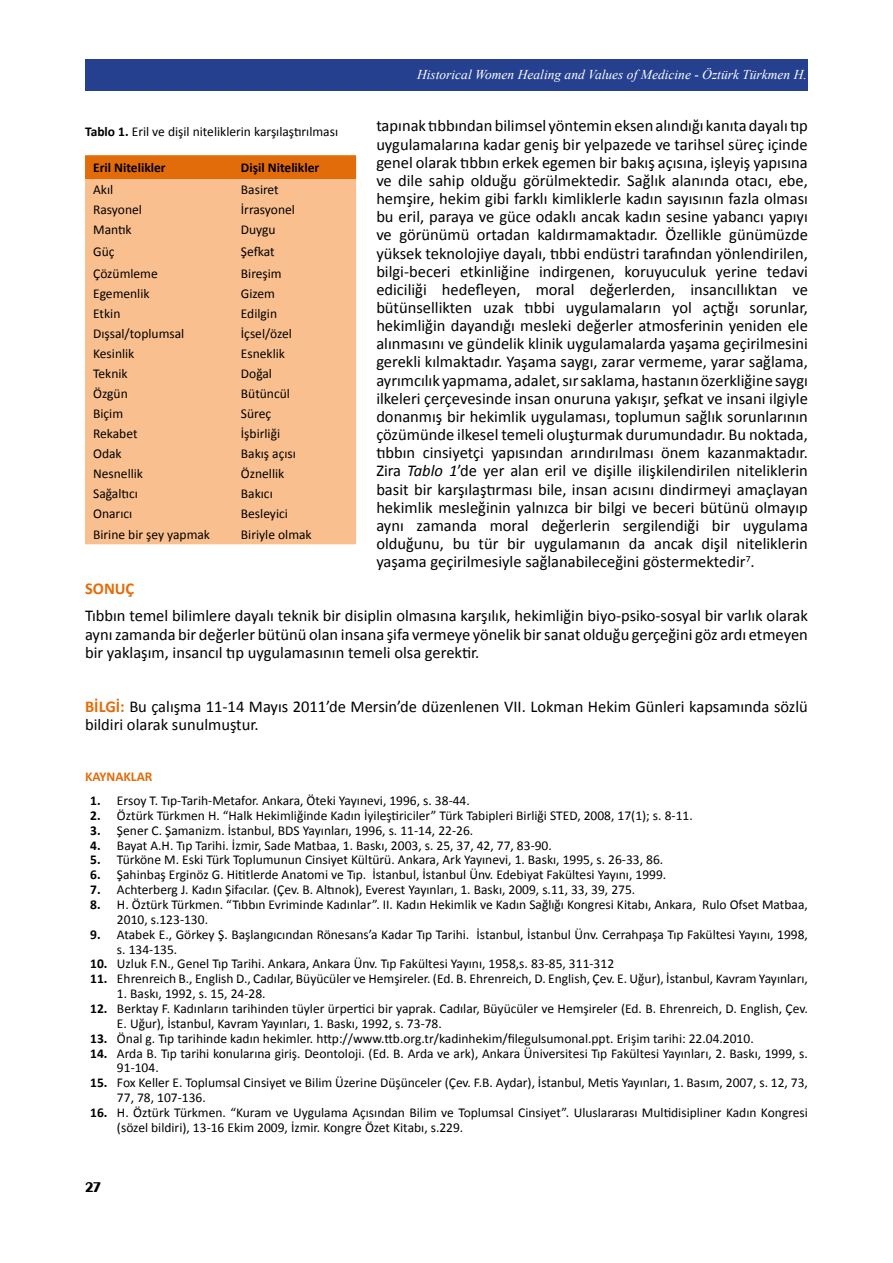
<style>
.page{position:relative;width:893px;height:1263px;background:#fff}
.page>*{position:absolute;margin:0;border:0;box-sizing:border-box;transform-origin:0 0}
.t1{font:16.5px/18.1px "Calibri";color:#000;text-align:justify}
.t2{font:700 16.5px "Calibri";color:#e36c0a}
.t3{font:700 15px "Exotic 350 BT";color:#000}
.t4{font:13.5px/14.9px "Calibri";color:#000}
.t5{font:italic 13.5px "Times New Roman";color:#fff}
.t6{font:700 13.5px "Calibri";color:#000}
.t7{font:700 13.5px "Calibri";color:#e36c0a}
.s1{font-weight:700}
.s2{font-style:italic}
.s3{font-weight:700;color:#e36c0a}
</style>
<div class="page">
<div style="left:85px;top:60px;width:723px;height:31px;background:#25408f"></div>
<div style="left:85px;top:155px;width:271px;height:24px;background:#e36c0a"></div>
<div style="left:85px;top:179px;width:271px;height:365px;background:#fabf8f"></div>
<p class="t4" style="left:85px;top:124px;width:255px"><span class="s1">Tablo 1.</span> Eril ve dişil niteliklerin karşılaştırılması</p>
<p class="t6" style="left:93px;top:159px;width:74px">Eril Nitelikler</p>
<p class="t6" style="left:241px;top:159px;width:80px">Dişil Nitelikler</p>
<p class="t4" style="left:93px;top:182px;width:22px">Akıl</p>
<p class="t4" style="left:241px;top:182px;width:39px">Basiret</p>
<p class="t4" style="left:93px;top:202px;width:50px">Rasyonel</p>
<p class="t4" style="left:241px;top:202px;width:56px">İrrasyonel</p>
<p class="t4" style="left:93px;top:222px;width:40px">Mantık</p>
<p class="t4" style="left:241px;top:222px;width:36px">Duygu</p>
<p class="t4" style="left:93px;top:244px;width:23px">Güç</p>
<p class="t4" style="left:241px;top:244px;width:35px">Şefkat</p>
<p class="t4" style="left:93px;top:266px;width:66px">Çözümleme</p>
<p class="t4" style="left:241px;top:266px;width:42px">Bireşim</p>
<p class="t4" style="left:93px;top:286px;width:58px">Egemenlik</p>
<p class="t4" style="left:241px;top:286px;width:36px">Gizem</p>
<p class="t4" style="left:93px;top:306px;width:29px">Etkin</p>
<p class="t4" style="left:241px;top:306px;width:38px">Edilgin</p>
<p class="t4" style="left:93px;top:326px;width:93px">Dışsal/toplumsal</p>
<p class="t4" style="left:241px;top:326px;width:52px">İçsel/özel</p>
<p class="t4" style="left:93px;top:346px;width:43px">Kesinlik</p>
<p class="t4" style="left:241px;top:346px;width:46px">Esneklik</p>
<p class="t4" style="left:93px;top:366px;width:36px">Teknik</p>
<p class="t4" style="left:241px;top:366px;width:33px">Doğal</p>
<p class="t4" style="left:93px;top:386px;width:36px">Özgün</p>
<p class="t4" style="left:241px;top:386px;width:51px">Bütüncül</p>
<p class="t4" style="left:93px;top:406px;width:32px">Biçim</p>
<p class="t4" style="left:241px;top:406px;width:32px">Süreç</p>
<p class="t4" style="left:93px;top:426px;width:46px">Rekabet</p>
<p class="t4" style="left:241px;top:426px;width:41px">İşbirliği</p>
<p class="t4" style="left:93px;top:446px;width:30px">Odak</p>
<p class="t4" style="left:241px;top:446px;width:57px">Bakış açısı</p>
<p class="t4" style="left:93px;top:466px;width:51px">Nesnellik</p>
<p class="t4" style="left:241px;top:466px;width:45px">Öznellik</p>
<p class="t4" style="left:93px;top:486px;width:46px">Sağaltıcı</p>
<p class="t4" style="left:241px;top:486px;width:33px">Bakıcı</p>
<p class="t4" style="left:93px;top:506px;width:41px">Onarıcı</p>
<p class="t4" style="left:241px;top:506px;width:49px">Besleyici</p>
<p class="t4" style="left:93px;top:527px;width:118px">Birine bir şey yapmak</p>
<p class="t4" style="left:241px;top:527px;width:72px">Biriyle olmak</p>
<p class="t5" style="left:417px;top:65px;width:391px">Historical Women Healing and Values of Medicine - Öztürk Türkmen H.</p>
<p class="t1" style="left:376px;top:117px;width:433px">tapınak tıbbından bilimsel yöntemin eksen alındığı kanıta dayalı tıp uygulamalarına kadar geniş bir yelpazede ve tarihsel süreç içinde genel olarak tıbbın erkek egemen bir bakış açısına, işleyiş yapısına ve dile sahip olduğu görülmektedir. Sağlık alanında otacı, ebe, hemşire, hekim gibi farklı kimliklerle kadın sayısının fazla olması bu eril, paraya ve güce odaklı ancak kadın sesine yabancı yapıyı ve görünümü ortadan kaldırmamaktadır. Özellikle günümüzde yüksek teknolojiye dayalı, tıbbi endüstri tarafından yönlendirilen, bilgi-beceri etkinliğine indirgenen, koruyuculuk yerine tedavi ediciliği hedefleyen, moral değerlerden, insancıllıktan ve bütünsellikten uzak tıbbi uygulamaların yol açtığı sorunlar, hekimliğin dayandığı mesleki değerler atmosferinin yeniden ele alınmasını ve gündelik klinik uygulamalarda yaşama geçirilmesini gerekli kılmaktadır. Yaşama saygı, zarar vermeme, yarar sağlama, ayrımcılık yapmama, adalet, sır saklama, hastanın özerkliğine saygı ilkeleri çerçevesinde insan onuruna yakışır, şefkat ve insani ilgiyle donanmış bir hekimlik uygulaması, toplumun sağlık sorunlarının çözümünde ilkesel temeli oluşturmak durumundadır. Bu noktada, tıbbın cinsiyetçi yapısından arındırılması önem kazanmaktadır.<br>Zira <span class="s2">Tablo 1</span>’de yer alan eril ve dişille ilişkilendirilen niteliklerin basit bir karşılaştırması bile, insan acısını dindirmeyi amaçlayan hekimlik mesleğinin yalnızca bir bilgi ve beceri bütünü olmayıp aynı zamanda moral değerlerin sergilendiği bir uygulama olduğunu, bu tür bir uygulamanın da ancak dişil niteliklerin yaşama geçirilmesiyle sağlanabileceğini göstermektedir<sup>7</sup>.</p>
<p class="t2" style="left:85px;top:578px;width:51px">SONUÇ</p>
<p class="t1" style="left:85px;top:607px;width:724px">Tıbbın temel bilimlere dayalı teknik bir disiplin olmasına karşılık, hekimliğin biyo-psiko-sosyal bir varlık olarak aynı zamanda bir değerler bütünü olan insana şifa vermeye yönelik bir sanat olduğu gerçeğini göz ardı etmeyen bir yaklaşım, insancıl tıp uygulamasının temeli olsa gerektir.</p>
<p class="t1" style="left:85px;top:697px;width:724px"><span class="s3">BİLGİ:</span> Bu çalışma 11-14 Mayıs 2011’de Mersin’de düzenlenen VII. Lokman Hekim Günleri kapsamında sözlü bildiri olarak sunulmuştur.</p>
<p class="t7" style="left:85px;top:768px;width:69px">KAYNAKLAR</p>
<p class="t4" style="left:90px;top:793px;width:381px"><span class="s1">1.</span> Ersoy T. Tıp-Tarih-Metafor. Ankara, Öteki Yayınevi, 1996, s. 38-44.</p>
<p class="t4" style="left:90px;top:808px;width:604px"><span class="s1">2.</span> Öztürk Türkmen H. “Halk Hekimliğinde Kadın İyileştiriciler” Türk Tabipleri Birliği STED, 2008, 17(1); s. 8-11.</p>
<p class="t4" style="left:90px;top:823px;width:385px"><span class="s1">3.</span> Şener C. Şamanizm. İstanbul, BDS Yayınları, 1996, s. 11-14, 22-26.</p>
<p class="t4" style="left:90px;top:838px;width:463px"><span class="s1">4.</span> Bayat A.H. Tıp Tarihi. İzmir, Sade Matbaa, 1. Baskı, 2003, s. 25, 37, 42, 77, 83-90.</p>
<p class="t4" style="left:90px;top:852px;width:575px"><span class="s1">5.</span> Türköne M. Eski Türk Toplumunun Cinsiyet Kültürü. Ankara, Ark Yayınevi, 1. Baskı, 1995, s. 26-33, 86.</p>
<p class="t4" style="left:90px;top:867px;width:578px"><span class="s1">6.</span> Şahinbaş Erginöz G. Hititlerde Anatomi ve Tıp. İstanbul, İstanbul Ünv. Edebiyat Fakültesi Yayını, 1999.</p>
<p class="t4" style="left:90px;top:882px;width:547px"><span class="s1">7.</span> Achterberg J. Kadın Şifacılar. (Çev. B. Altınok), Everest Yayınları, 1. Baskı, 2009, s.11, 33, 39, 275.</p>
<p class="t4" style="left:117px;top:897px;width:692px;text-indent:-27px"><span class="s1">8.</span> H. Öztürk Türkmen. “Tıbbın Evriminde Kadınlar”. II. Kadın Hekimlik ve Kadın Sağlığı Kongresi Kitabı, Ankara, Rulo Ofset Matbaa,<br>2010, s.123-130.</p>
<p class="t4" style="left:117px;top:927px;width:692px;text-indent:-27px"><span class="s1">9.</span> Atabek E., Görkey Ş. Başlangıcından Rönesans’a Kadar Tıp Tarihi. İstanbul, İstanbul Ünv. Cerrahpaşa Tıp Fakültesi Yayını, 1998, s. 134-135.</p>
<p class="t4" style="left:90px;top:956px;width:525px"><span class="s1">10.</span> Uzluk F.N., Genel Tıp Tarihi. Ankara, Ankara Ünv. Tıp Fakültesi Yayını, 1958,s. 83-85, 311-312</p>
<p class="t4" style="left:90px;top:971px;width:719px"><span class="s1">11.</span> Ehrenreich B., English D., Cadılar, Büyücüler ve Hemşireler. (Ed. B. Ehrenreich, D. English, Çev. E. Uğur), İstanbul, Kavram Yayınları,</p>
<p class="t4" style="left:117px;top:986px;width:150px">1. Baskı, 1992, s. 15, 24-28.</p>
<p class="t4" style="left:117px;top:1001px;width:692px;text-indent:-27px"><span class="s1">12.</span> Berktay F. Kadınların tarihinden tüyler ürpertici bir yaprak. Cadılar, Büyücüler ve Hemşireler (Ed. B. Ehrenreich, D. English, Çev.<br>E. Uğur), İstanbul, Kavram Yayınları, 1. Baskı, 1992, s. 73-78.</p>
<p class="t4" style="left:90px;top:1031px;width:665px"><span class="s1">13.</span> Önal g. Tıp tarihinde kadın hekimler. http://www.ttb.org.tr/kadinhekim/filegulsumonal.ppt. Erişim tarihi: 22.04.2010.</p>
<p class="t4" style="left:117px;top:1046px;width:692px;text-indent:-27px"><span class="s1">14.</span> Arda B. Tıp tarihi konularına giriş. Deontoloji. (Ed. B. Arda ve ark), Ankara Üniversitesi Tıp Fakültesi Yayınları, 2. Baskı, 1999, s.<br>91-104.</p>
<p class="t4" style="left:117px;top:1075px;width:692px;text-indent:-27px"><span class="s1">15.</span> Fox Keller E. Toplumsal Cinsiyet ve Bilim Üzerine Düşünceler (Çev. F.B. Aydar), İstanbul, Metis Yayınları, 1. Basım, 2007, s. 12, 73,<br>77, 78, 107-136.</p>
<p class="t4" style="left:117px;top:1105px;width:692px;text-indent:-27px"><span class="s1">16.</span> H. Öztürk Türkmen. “Kuram ve Uygulama Açısından Bilim ve Toplumsal Cinsiyet”. Uluslararası Multidisipliner Kadın Kongresi (sözel bildiri), 13-16 Ekim 2009, İzmir. Kongre Özet Kitabı, s.229.</p>
<p class="t3" style="left:85px;top:1178px;width:18px">27</p>
</div>
